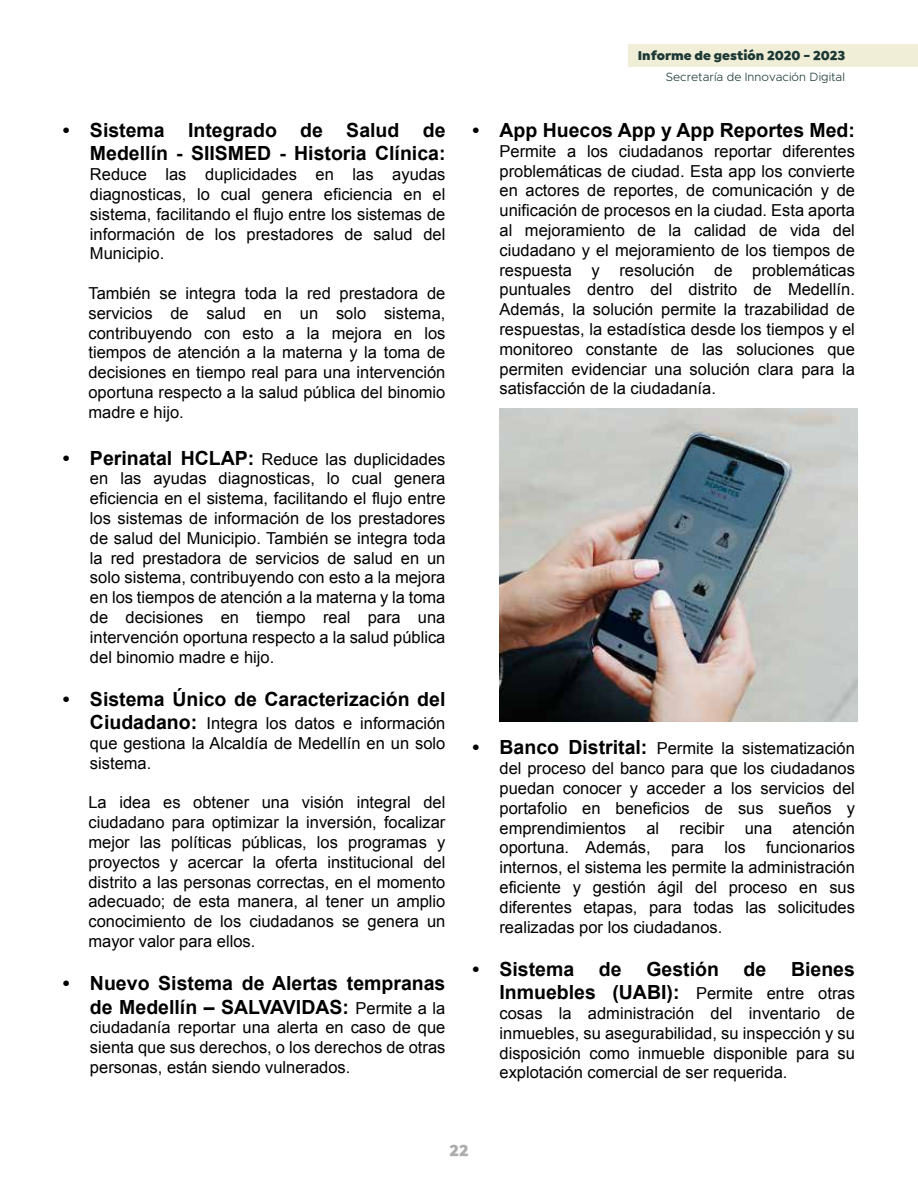
<style>
.page{position:relative;width:918px;height:1188px;background:#fff}
.page>*{position:absolute;margin:0;border:0;box-sizing:border-box;transform-origin:0 0}
.t1{font:700 19.5px/23.4px "Arial";color:#000;text-align:right}
.t2{font:16.5px/19.8px "Arial";color:#000;text-align:justify}
.t3{font:900 16.5px "Isidora Sans";color:#adadad}
.t4{font:900 13.5px "Isidora Sans";color:#1c3935}
.t5{font:300 12px "Metropolis";color:#1c3935}
.s1{font-weight:700;font-size:19.5px}
.s2{font-weight:400;font-size:16.5px}
</style>
<div class="page">
<div style="left:628px;top:45px;width:290px;height:22px;background:#f1eed8"></div>
<img style="left:500px;top:408px;width:358px;height:314px">
<p class="t1" style="left:63px;top:119px;width:384px">• Sistema Integrado de Salud de<br>Medellín - SIISMED - Historia Clínica:</p>
<p class="t2" style="left:90px;top:165px;width:357px">Reduce las duplicidades en las ayudas diagnosticas, lo cual genera eficiencia en el sistema, facilitando el flujo entre los sistemas de información de los prestadores de salud del Municipio.</p>
<p class="t2" style="left:88px;top:283px;width:359px">También se integra toda la red prestadora de servicios de salud en un solo sistema, contribuyendo con esto a la mejora en los tiempos de atención a la materna y la toma de decisiones en tiempo real para una intervención oportuna respecto a la salud pública del binomio madre e hijo.</p>
<p class="t2" style="left:90px;top:449px;width:357px;text-indent:-27px"><span class="s1">• Perinatal HCLAP:</span> Reduce las duplicidades en las ayudas diagnosticas, lo cual genera eficiencia en el sistema, facilitando el flujo entre los sistemas de información de los prestadores de salud del Municipio. También se integra toda la red prestadora de servicios de salud en un solo sistema, contribuyendo con esto a la mejora en los tiempos de atención a la materna y la toma de decisiones en tiempo real para una intervención oportuna respecto a la salud pública del binomio madre e hijo.</p>
<p class="t1" style="left:63px;top:688px;width:384px">• Sistema Único de Caracterización del</p>
<p class="t2" style="left:90px;top:714px;width:357px"><span class="s1">Ciudadano:</span> Integra los datos e información que gestiona la Alcaldía de Medellín en un solo sistema.</p>
<p class="t2" style="left:88px;top:793px;width:359px">La idea es obtener una visión integral del ciudadano para optimizar la inversión, focalizar mejor las políticas públicas, los programas y proyectos y acercar la oferta institucional del distrito a las personas correctas, en el momento adecuado; de esta manera, al tener un amplio conocimiento de los ciudadanos se genera un mayor valor para ellos.</p>
<p class="t1" style="left:63px;top:972px;width:384px">• Nuevo Sistema de Alertas tempranas de Medellín – SALVAVIDAS: <span class="s2">Permite a la</span></p>
<p class="t2" style="left:90px;top:1018px;width:357px">ciudadanía reportar una alerta en caso de que sienta que sus derechos, o los derechos de otras personas, están siendo vulnerados.</p>
<p class="t4" style="left:638px;top:47px;width:209px">Informe de gestión 2020 - 2023</p>
<p class="t5" style="left:666px;top:70px;width:181px">Secretaría de Innovación Digital</p>
<p class="t1" style="left:472px;top:119px;width:384px">• App Huecos App y App Reportes Med:</p>
<p class="t2" style="left:500px;top:141px;width:357px">Permite a los ciudadanos reportar diferentes problemáticas de ciudad. Esta app los convierte en actores de reportes, de comunicación y de unificación de procesos en la ciudad. Esta aporta al mejoramiento de la calidad de vida del ciudadano y el mejoramiento de los tiempos de respuesta y resolución de problemáticas puntuales dentro del distrito de Medellín.<br>Además, la solución permite la trazabilidad de respuestas, la estadística desde los tiempos y el monitoreo constante de las soluciones que permiten evidenciar una solución clara para la satisfacción de la ciudadanía.</p>
<p class="t2" style="left:499px;top:739px;width:357px;text-indent:-27px"><span class="s1">• Banco Distrital:</span> Permite la sistematización del proceso del banco para que los ciudadanos puedan conocer y acceder a los servicios del portafolio en beneficios de sus sueños y emprendimientos al recibir una atención oportuna. Además, para los funcionarios internos, el sistema les permite la administración eficiente y gestión ágil del proceso en sus diferentes etapas, para todas las solicitudes realizadas por los ciudadanos.</p>
<p class="t1" style="left:472px;top:958px;width:103px">• Sistema</p>
<p class="t1" style="left:599px;top:958px;width:24px">de</p>
<p class="t1" style="left:646px;top:958px;width:74px">Gestión</p>
<p class="t1" style="left:744px;top:958px;width:24px">de</p>
<p class="t1" style="left:791px;top:958px;width:65px">Bienes</p>
<p class="t2" style="left:499px;top:984px;width:357px"><span class="s1">Inmuebles (UABI):</span> Permite entre otras cosas la administración del inventario de inmuebles, su asegurabilidad, su inspección y su disposición como inmueble disponible para su explotación comercial de ser requerida.</p>
<p class="t3" style="left:450px;top:1140px;width:21px">22</p>
</div>
